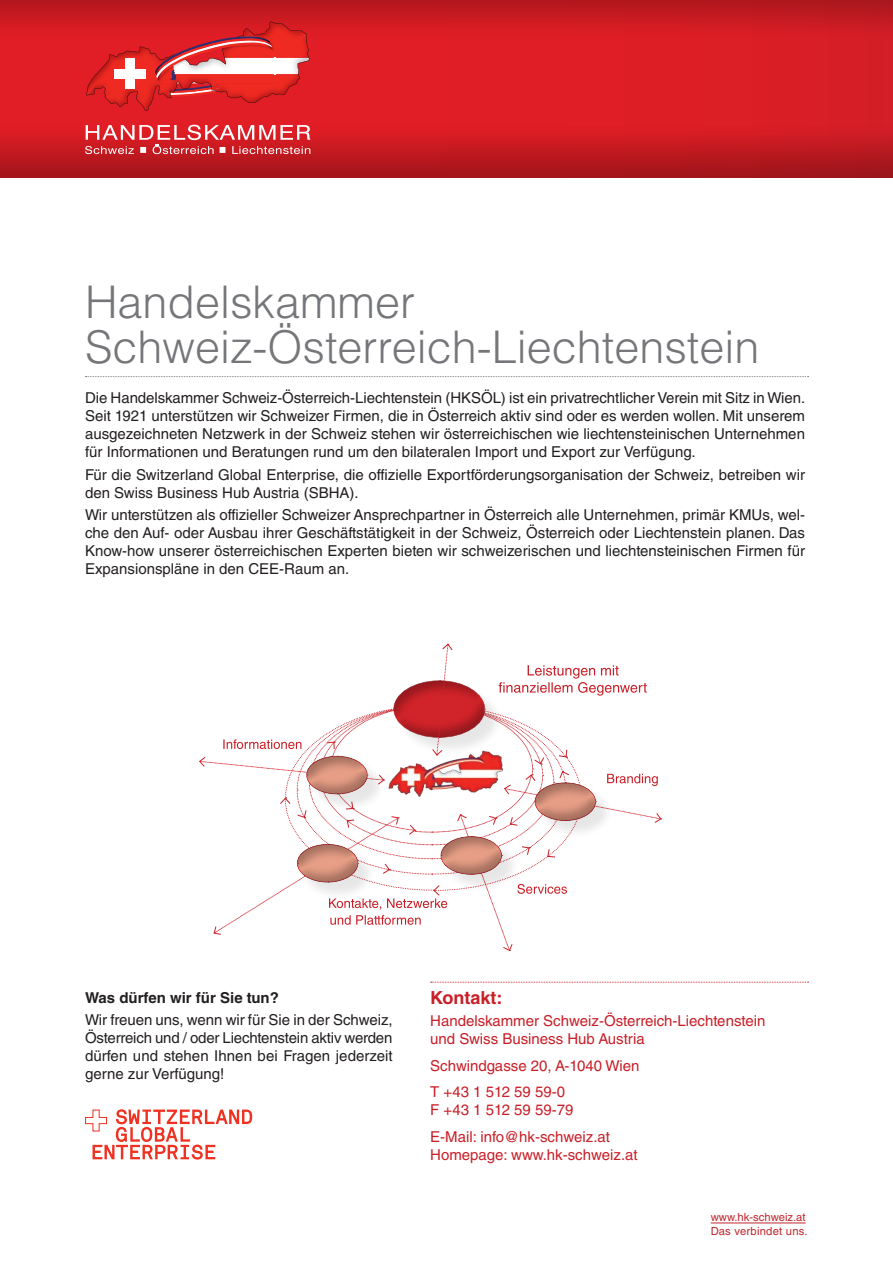
<style>
.page{position:relative;width:893px;height:1263px;background:#fff}
.page>*{position:absolute;margin:0;border:0;box-sizing:border-box;transform-origin:0 0}
.t1{font:300 45px/45px "Helvetica LT Std";color:#757679}
.t2{font:700 18px "Helvetica LT Std";color:#c91f28}
.t3{font:15px/18px "Helvetica LT Std";color:#231f20;text-align:justify}
.t4{font:15px/26.5px "Helvetica LT Std";color:#c91f28}
.t5{font:700 15px "Helvetica LT Std";color:#231f20}
.t6{font:11.25px/13.5px "Helvetica LT Std";color:#c0262d}
</style>
<div class="page">
<div style="left:0;top:0;width:893px;height:180px;background:#231f20;opacity:.88"></div>
<hr style="left:711px;top:1222px;width:95px;height:1px;background:#c0262d">
<svg style="left:85px;top:376px;width:723px;height:1px"></svg>
<svg style="left:85px;top:1109px;width:167px;height:50px"></svg>
<svg style="left:431px;top:982px;width:377px;height:1px"></svg>
<svg style="left:199px;top:643px;width:463px;height:308px"></svg>
<svg style="left:85px;top:125px;width:225px;height:29px;background:#dd555a"></svg>
<img style="left:275px;top:58px;width:23px;height:16px">
<img style="left:237px;top:22px;width:1px;height:14px">
<img style="left:86px;top:47px;width:66px;height:64px">
<img style="left:238px;top:22px;width:71px;height:36px">
<img style="left:298px;top:58px;width:11px;height:16px">
<img style="left:155px;top:36px;width:108px;height:2px">
<svg style="left:155px;top:38px;width:120px;height:59px;background:#d73133"></svg>
<img style="left:157px;top:42px;width:115px;height:1px">
<img style="left:157px;top:43px;width:115px;height:38px">
<div style="left:125px;top:59px;width:9px;height:30px;background:#fff"></div>
<div style="left:114px;top:69px;width:31px;height:9px;background:#fff"></div>
<h1 class="t1" style="left:85px;top:280px;width:676px">Handelskammer<br>Schweiz-Österreich-Liechtenstein</h1>
<p class="t3" style="left:85px;top:389px;width:722px">Die Handelskammer Schweiz-Österreich-Liechtenstein (HKSÖL) ist ein privatrechtlicher Verein mit Sitz in Wien.<br>Seit 1921 unterstützen wir Schweizer Firmen, die in Österreich aktiv sind oder es werden wollen. Mit unserem ausgezeichneten Netzwerk in der Schweiz stehen wir österreichischen wie liechtensteinischen Unternehmen für Informationen und Beratungen rund um den bilateralen Import und Export zur Verfügung.</p>
<p class="t3" style="left:85px;top:465px;width:722px">Für die Switzerland Global Enterprise, die offizielle Exportförderungsorganisation der Schweiz, betreiben wir den Swiss Business Hub Austria (SBHA).</p>
<p class="t3" style="left:85px;top:505px;width:722px">Wir unterstützen als offizieller Schweizer Ansprechpartner in Österreich alle Unternehmen, primär KMUs, wel&shy;che den Auf- oder Ausbau ihrer Geschäftstätigkeit in der Schweiz, Österreich oder Liechtenstein planen. Das Know-how unserer österreichischen Experten bieten wir schweizerischen und liechtensteinischen Firmen für Expansionspläne in den CEE-Raum an.</p>
<p class="t5" style="left:85px;top:989px;width:195px">Was dürfen wir für Sie tun?</p>
<p class="t3" style="left:85px;top:1011px;width:309px">Wir freuen uns, wenn wir fü r Sie in der Schweiz, Österreich und / oder Liechtenstein aktiv werden dü rfen und stehen Ihnen bei Fragen jederzeit gerne zur Verfügung!</p>
<p class="t2" style="left:430px;top:986px;width:74px">Kontakt:</p>
<p class="t4" style="left:430px;top:1012px;width:337px;line-height:18px">Handelskammer Schweiz-Österreich-Liechtenstein und Swiss Business Hub Austria</p>
<p class="t4" style="left:430px;top:1052px;width:211px">Schwindgasse 20, A-1040 Wien<br>T +43 1 512 59 59-0</p>
<p class="t4" style="left:430px;top:1096px;width:181px">F +43 1 512 59 59-79<br>E-Mail: info@hk-schweiz.at</p>
<p class="t4" style="left:430px;top:1141px;width:209px">Homepage: www.hk-schweiz.at</p>
<p class="t6" style="left:711px;top:1211px;width:98px">www.hk-schweiz.at<br>Das verbindet uns.</p>
</div>
